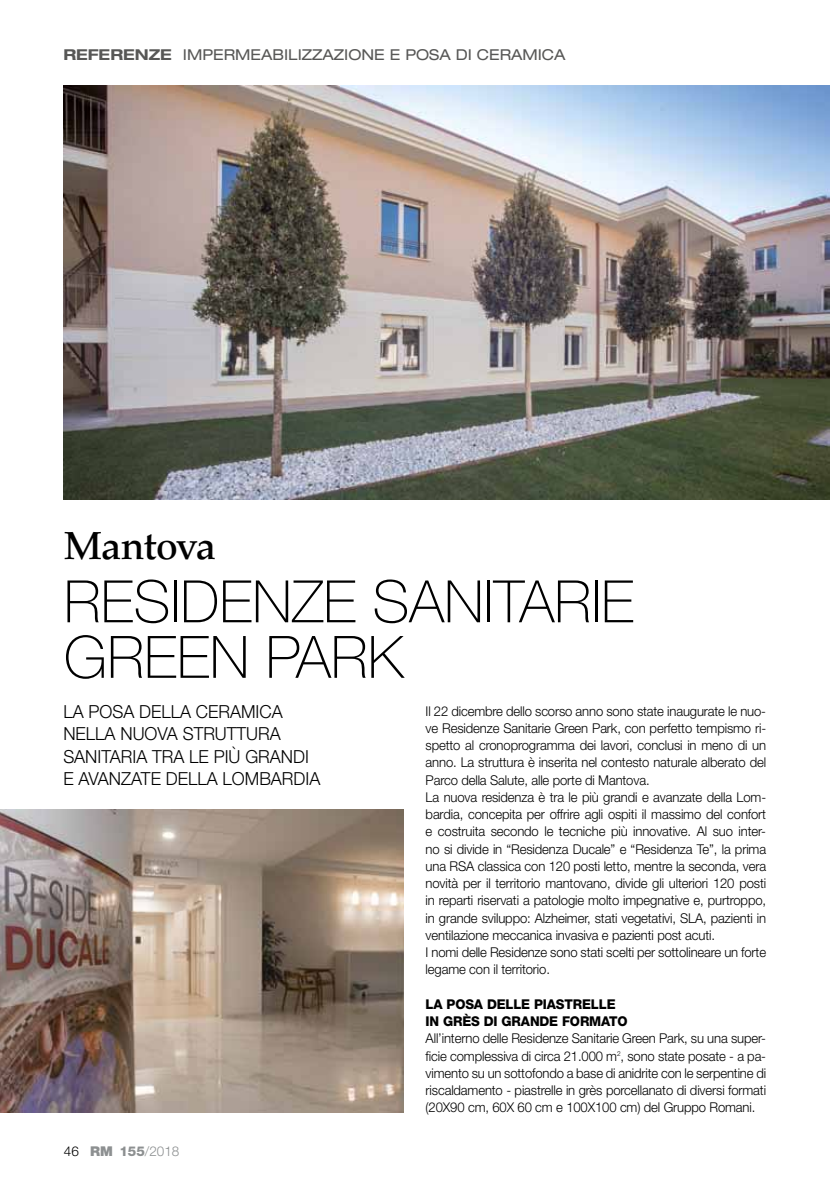
<style>
.page{position:relative;width:830px;height:1191px;background:#fff}
.page>*{position:absolute;margin:0;border:0;box-sizing:border-box;transform-origin:0 0}
.t1{font:100 58.5px/55.5px "Helvetica Neue LTW1 G";color:#000}
.t2{font:500 39px "Palatino";letter-spacing:-.02em;color:#000}
.t3{font:300 18px/22.5px "Helvetica Neue LT Std";color:#000}
.t4{font:expanded 15px "Helvetica Neue LT Std";color:#575756}
.t5{font:300 13.5px/17.2px "Helvetica Neue LT Std";letter-spacing:-.01em;color:#000}
.t6{font:800 13.5px/17.2px "Helvetica Neue LT Std";letter-spacing:-.01em;color:#000}
.t7{font:300 13.5px "Helvetica Neue LT Std";color:#8d9091}
.s1{font-weight:700}
.s2{color:#000}
.s3{font-weight:900}
.s4{font-weight:800}
</style>
<div class="page">
<img style="left:64px;top:85px;width:765px;height:415px">
<img style="left:0;top:809px;width:403px;height:303px">
<p class="t4" style="left:63px;top:45px;width:503px"><span class="s1">REFERENZE</span> IMPERMEABI LIZZAZIONE E POSA DI CERAMICA</p>
<h2 class="t2" style="left:64px;top:523px;width:154px">Mantova</h2>
<h1 class="t1" style="left:64px;top:574px;width:571px">RESIDENZE SANITARIE<br>GREEN PARK</h1>
<h3 class="t3" style="left:63px;top:700px;width:258px">La posa della ceramica nella nuova struttura sanitaria tra le più grandi e avanzate della Lombardia</h3>
<p class="t5" style="left:425px;top:702px;width:342px">Il 22 dicembre dello scorso anno sono state inaugurate le nuo&shy;ve Residenze Sanitarie Green Park, con perfetto tempismo ri&shy;spetto al cronoprogramma dei lavori, conclusi in meno di un anno. La struttura è inserita nel contesto naturale alberato del Parco della Salute, alle porte di Mantova.<br>La nuova residenza è tra le più grandi e avanzate della Lom&shy;bardia, concepita per offrire agli ospiti il massimo del confort e costruita secondo le tecniche più innovative. Al suo inter&shy;no si divide in “Residenza Ducale” e “Residenza Te”, la prima una RSA</p>
<p class="t5" style="left:425px;top:857px;width:342px;text-indent:52px">classica con 120 posti letto, mentre la seconda, vera novità per il territorio mantovano, divide gli ulteriori 120 posti in reparti riservati a patologie molto impegnative e, purtroppo, in grande sviluppo: Alzheimer, stati vegetativi, SLA, pazienti in ventilazione meccanica invasiva e pazienti post acuti.<br>I nomi delle Residenze sono stati scelti per sottolineare un forte legame con il territorio.</p>
<p class="t6" style="left:425px;top:995px;width:203px">LA POSA DELLE PIASTRELLE<br>IN GRÈS DI GRANDE FORMATO</p>
<p class="t5" style="left:425px;top:1029px;width:342px;text-align:justify">All’interno delle Residenze Sanitarie Green Park, su una super&shy;ficie complessiva di circa 21.000 m<sup>2</sup>, sono state posate - a pa&shy;vimento su un sottofondo a base di anidrite con le serpentine di riscaldamento - piastrelle in grès porcellanato di diversi formati (20X90 cm, 60X 60 cm e 100X100 cm) del Gruppo Romani.</p>
<p class="t7" style="left:64px;top:1142px;width:117px"><span class="s2">46</span> <span class="s3">RM</span> <span class="s4">155</span>/2018</p>
</div>
